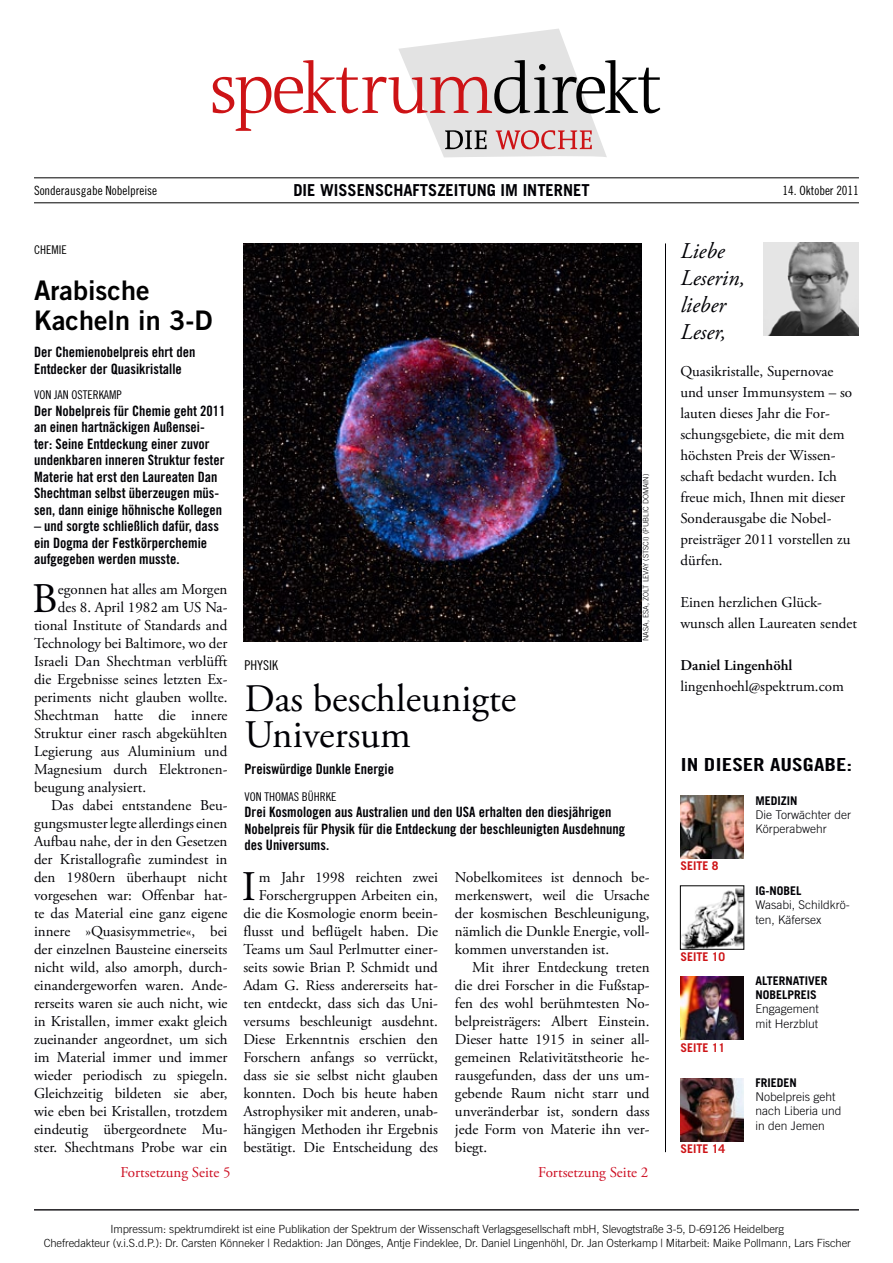
<style>
.page{position:relative;width:893px;height:1263px;background:#fff}
.page>*{position:absolute;margin:0;border:0;box-sizing:border-box;transform-origin:0 0}
.t1{font:42.15px "Adobe Garamond Pro";color:#010005}
.t2{font:39px/36px "Adobe Garamond Pro";color:#010005}
.t3{font:27px/30px "Trade Gothic Bold Two";color:#000}
.t4{font:italic 22.5px/27px "Adobe Garamond Pro";color:#010005}
.t5{font:18px "Trade Gothic Bold Cond Twenty";color:#010005;scale:1.3 1}
.t6{font:700 16.5px "Trade Gothic";color:#010005}
.t7{font:15px/18px "Adobe Garamond Pro";color:#010005;text-align:justify}
.t8{font:15px "Adobe Garamond Pro";color:#cd0e22}
.t9{font:600 15px "Adobe Garamond Pro";color:#010005}
.t10{font:14.25px/16.5px "Trade Gothic Bold Cond Twenty";color:#010005}
.t11{font:13.5px "Trade Gothic Cond Eighteen";color:#000}
.t12{font:12.75px "Trade Gothic Cond Eighteen";color:#000}
.t13{font:300 12px/14.4px "Trade Gothic";color:#010005}
.t14{font:700 12px "Trade Gothic";color:#010005}
.t15{font:12px "Trade Gothic Cond Eighteen";color:#010005}
.t16{font:700 12px "Trade Gothic";color:#cd1316}
.t17{font:12px "Trade Gothic Cond Eighteen";color:#000}
.t18{font:300 11.25px/13.5px "Trade Gothic";letter-spacing:-.01em;color:#000;text-align:center}
.t19{font:300 7.5px "Trade Gothic";color:#010005}
</style>
<div class="page">
<hr style="left:665px;top:243px;width:1px;height:909px;background:#010005">
<img style="left:243px;top:243px;width:398px;height:398px">
<hr style="left:34px;top:177px;width:825px;height:1px;background:#000">
<svg style="left:213px;top:29px;width:447px;height:129px"></svg>
<hr style="left:34px;top:202px;width:825px;height:1px;background:#000">
<hr style="left:34px;top:1209px;width:825px;height:1px;background:#1d1b1f">
<img style="left:682px;top:888px;width:60px;height:60px">
<div style="left:680px;top:885px;width:64px;height:65px;border:1px solid #000"></div>
<img style="left:680px;top:976px;width:64px;height:64px">
<img style="left:680px;top:1078px;width:64px;height:64px">
<img style="left:680px;top:795px;width:64px;height:64px">
<img style="left:763px;top:243px;width:96px;height:92px">
<p class="t12" style="left:34px;top:183px;width:125px">SONDERAUSGABE NOBELPREISE</p>
<p class="t6" style="left:293px;top:180px;width:298px">DIE WISSENSCHAFTSZEITUNG IM INTERNET</p>
<p class="t12" style="left:782px;top:182px;width:78px">14. OKTOBER 2011</p>
<p class="t17" style="left:34px;top:242px;width:34px">CHEMIE</p>
<h3 class="t3" style="left:34px;top:275px;width:180px">Arabische<br>Kacheln in 3-D</h3>
<p class="t10" style="left:34px;top:344px;width:163px">Der Chemienobelpreis ehrt den<br>Entdecker der Quasikristalle</p>
<p class="t15" style="left:34px;top:388px;width:89px">VON JAN OSTERKAMP</p>
<p class="t10" style="left:34px;top:402px;width:193px">Der Nobelpreis für Chemie geht 2011 an einen hartnäckigen Außensei&shy;ter: Seine Entdeckung einer zuvor undenkbaren inneren Struktur fester Materie hat erst den Laureaten Dan Shechtman selbst überzeugen müs&shy;sen, dann einige höhnische Kollegen</p>
<p class="t10" style="left:34px;top:518px;width:186px">– und sorgte schließlich dafür, dass ein Dogma der Festkörperchemie aufgegeben werden musste.</p>
<h1 class="t1" style="left:32px;top:573px;width:27px">B</h1>
<p class="t7" style="left:58px;top:581px;width:171px">egonnen hat alles am Morgen</p>
<p class="t7" style="left:58px;top:599px;width:171px">des 8. April 1982 am US Na-</p>
<p class="t7" style="left:34px;top:617px;width:195px">tional Institute of Standards and</p>
<p class="t7" style="left:34px;top:635px;width:195px">Technology bei Baltimore, wo der</p>
<p class="t7" style="left:34px;top:653px;width:195px">Israeli Dan Shechtman verblüfft</p>
<p class="t7" style="left:34px;top:671px;width:195px">die Ergebnisse seines letzten Ex-</p>
<p class="t7" style="left:34px;top:689px;width:195px">periments nicht glauben wollte.</p>
<p class="t7" style="left:34px;top:707px;width:195px">Shechtman hatte die innere</p>
<p class="t7" style="left:34px;top:725px;width:195px">Struktur einer rasch abgekühlten</p>
<p class="t7" style="left:34px;top:743px;width:195px">Legierung aus Aluminium und</p>
<p class="t7" style="left:34px;top:761px;width:195px">Magnesium durch Elektronen-</p>
<p class="t7" style="left:34px;top:779px;width:114px">beugung analysiert.</p>
<p class="t7" style="left:51px;top:797px;width:178px">Das dabei entstandene Beu-</p>
<p class="t7" style="left:34px;top:815px;width:195px">gungsmuster legte allerdings einen</p>
<p class="t7" style="left:34px;top:833px;width:195px">Aufbau nahe, der in den Gesetzen</p>
<p class="t7" style="left:34px;top:851px;width:195px">der Kristallografie zumindest in</p>
<p class="t7" style="left:34px;top:869px;width:195px">den 1980ern überhaupt nicht</p>
<p class="t7" style="left:34px;top:887px;width:195px">vorgesehen war: Offenbar hat-</p>
<p class="t7" style="left:34px;top:905px;width:195px">te das Material eine ganz eigene</p>
<p class="t7" style="left:34px;top:923px;width:195px">innere »Quasisymmetrie«, bei</p>
<p class="t7" style="left:34px;top:941px;width:195px">der einzelnen Bausteine einerseits</p>
<p class="t7" style="left:34px;top:959px;width:195px">nicht wild, also amorph, durch-</p>
<p class="t7" style="left:34px;top:977px;width:195px">einandergeworfen waren. Ande-</p>
<p class="t7" style="left:34px;top:995px;width:195px">rerseits waren sie auch nicht, wie</p>
<p class="t7" style="left:34px;top:1013px;width:195px">in Kristallen, immer exakt gleich</p>
<p class="t7" style="left:34px;top:1031px;width:195px">zueinander angeordnet, um sich</p>
<p class="t7" style="left:34px;top:1049px;width:195px">im Material immer und immer</p>
<p class="t7" style="left:34px;top:1067px;width:195px">wieder periodisch zu spiegeln.</p>
<p class="t7" style="left:34px;top:1085px;width:195px">Gleichzeitig bildeten sie aber,</p>
<p class="t7" style="left:34px;top:1103px;width:195px">wie eben bei Kristallen, trotzdem</p>
<p class="t7" style="left:34px;top:1121px;width:195px">eindeutig übergeordnete Mu-</p>
<p class="t7" style="left:34px;top:1139px;width:195px">ster. Shechtmans Probe war ein</p>
<p class="t11" style="left:244px;top:657px;width:35px">PHYSIK</p>
<h2 class="t2" style="left:244px;top:682px;width:273px">Das beschleunigte<br>Universum</h2>
<p class="t10" style="left:244px;top:760px;width:151px">Preiswürdige Dunkle Energie</p>
<p class="t15" style="left:244px;top:789px;width:93px">VON THOMAS BÜHRKE</p>
<p class="t10" style="left:244px;top:804px;width:382px">Drei Kosmologen aus Australien und den USA erhalten den diesjährigen<br>Nobelpreis für Physik für die Entdeckung der beschleunigten Ausdehnung des Universums.</p>
<p class="t19" style="left:641px;top:641px;width:169px;rotate:-90deg">NASA, ESA, Zolt Levay (STScI) (Publi c Domain)</p>
<p class="t7" style="left:243px;top:869px;width:196px;text-align:right">m Jahr 1998 reichten zwei<br>Forschergruppen Arbeiten ein, die die Kosmologie enorm beein&shy;flusst und beflügelt haben. Die<br>Teams um Saul Perlmutter einer&shy;seits sowie Brian P. Schmidt und<br>Adam G. Riess andererseits hat&shy;ten entdeckt, dass sich das Uni&shy;versums beschleunigt ausdehnt.<br>Diese Erkenntnis erschien den<br>Forschern anfangs so verrückt, dass sie sie selbst nicht glauben konnten. Doch bis heute haben<br>Astrophysiker mit anderen, unab&shy;hängigen Methoden ihr Ergebnis bestätigt. Die Entscheidung des</p>
<p class="t7" style="left:455px;top:869px;width:196px">Nobelkomitees ist dennoch be&shy;merkenswert, weil die Ursache der kosmischen Beschleunigung, nämlich die Dunkle Energie, voll&shy;kommen unverstanden ist.</p>
<h1 class="t1" style="left:242px;top:861px;width:16px">I</h1>
<p class="t7" style="left:455px;top:959px;width:196px;text-indent:17px">Mit ihrer Entdeckung treten die drei Forscher in die Fußstap&shy;fen des wohl berühmtesten No&shy;belpreisträgers: Albert Einstein.<br>Dieser hatte 1915 in seiner all&shy;gemeinen Relativitätstheorie he&shy;rausgefunden, dass der uns um&shy;gebende Raum nicht starr und unveränderbar ist, sondern dass jede Form von Materie ihn ver&shy;biegt.</p>
<p class="t8" style="left:120px;top:1163px;width:112px">Fortsetzung Seite 5</p>
<p class="t8" style="left:538px;top:1163px;width:112px">Fortsetzung Seite 2</p>
<h3 class="t4" style="left:680px;top:238px;width:66px">Liebe<br>Leserin, lieber<br>Leser,</h3>
<p class="t7" style="left:680px;top:361px;width:173px;line-height:21px;text-align:left">Quasikristalle, Supernovae und unser Immunsystem – so lauten dieses Jahr die For&shy;schungsgebiete, die mit dem höchsten Preis der Wissen&shy;schaft bedacht wurden. Ich freue mich, Ihnen mit dieser<br>Sonderausgabe die Nobel&shy;preisträger 2011 vorstellen zu dürfen.</p>
<p class="t7" style="left:680px;top:592px;width:178px;line-height:21px">Einen herzlichen Glück&shy;wunsch allen Laureaten sendet</p>
<p class="t9" style="left:680px;top:657px;width:114px">Daniel Lingenhöhl</p>
<p class="t7" style="left:680px;top:678px;width:165px">lingenhoehl@spektrum.com</p>
<p class="t5" style="left:680px;top:754px;width:133px">IN DIESER AUSGABE:</p>
<p class="t16" style="left:680px;top:859px;width:13px">SEITE</p>
<p class="t16" style="left:712px;top:859px;width:8px">8</p>
<p class="t16" style="left:680px;top:949px;width:13px">SEITE</p>
<p class="t16" style="left:712px;top:949px;width:15px">10</p>
<p class="t16" style="left:680px;top:1040px;width:13px">SEITE</p>
<p class="t16" style="left:712px;top:1040px;width:15px">11</p>
<p class="t16" style="left:680px;top:1141px;width:13px">SEITE</p>
<p class="t16" style="left:712px;top:1141px;width:15px">14</p>
<p class="t14" style="left:755px;top:793px;width:44px">MEDIZIN</p>
<p class="t13" style="left:755px;top:807px;width:97px">Die Torwächter der<br>Körperabwehr</p>
<p class="t14" style="left:755px;top:883px;width:48px">IG-NOBEL</p>
<p class="t13" style="left:755px;top:898px;width:96px">Wasabi, Schildkrö&shy;ten, Käfersex</p>
<p class="t14" style="left:755px;top:973px;width:19px">ALTERNATI</p>
<p class="t14" style="left:808px;top:973px;width:14px">VER</p>
<p class="t14" style="left:755px;top:987px;width:45px">NOBELPREIS</p>
<p class="t13" style="left:755px;top:1002px;width:65px">Engagement mit Herzblut</p>
<p class="t14" style="left:755px;top:1075px;width:19px">FRIEDEN</p>
<p class="t13" style="left:755px;top:1089px;width:88px">Nobelpreis geht nach Liberia und in den Jemen</p>
<p class="t18" style="left:44px;top:1222px;width:809px">Impressum: spektrumdirekt ist eine Publikation der Spektrum der Wissenschaft Verlagsgesellschaft mbH, Slevogtstraße 3-5, D-69126 Heidelberg<br>Chefredakteur (v.i.S.d.P.): Dr. Carsten Könneker | Redaktion: Jan Dönges, Antje Findeklee, Dr. Daniel Lingenhöhl, Dr. Jan Osterkamp | M itarbeit: Maike Pollmann, Lars Fischer</p>
</div>
